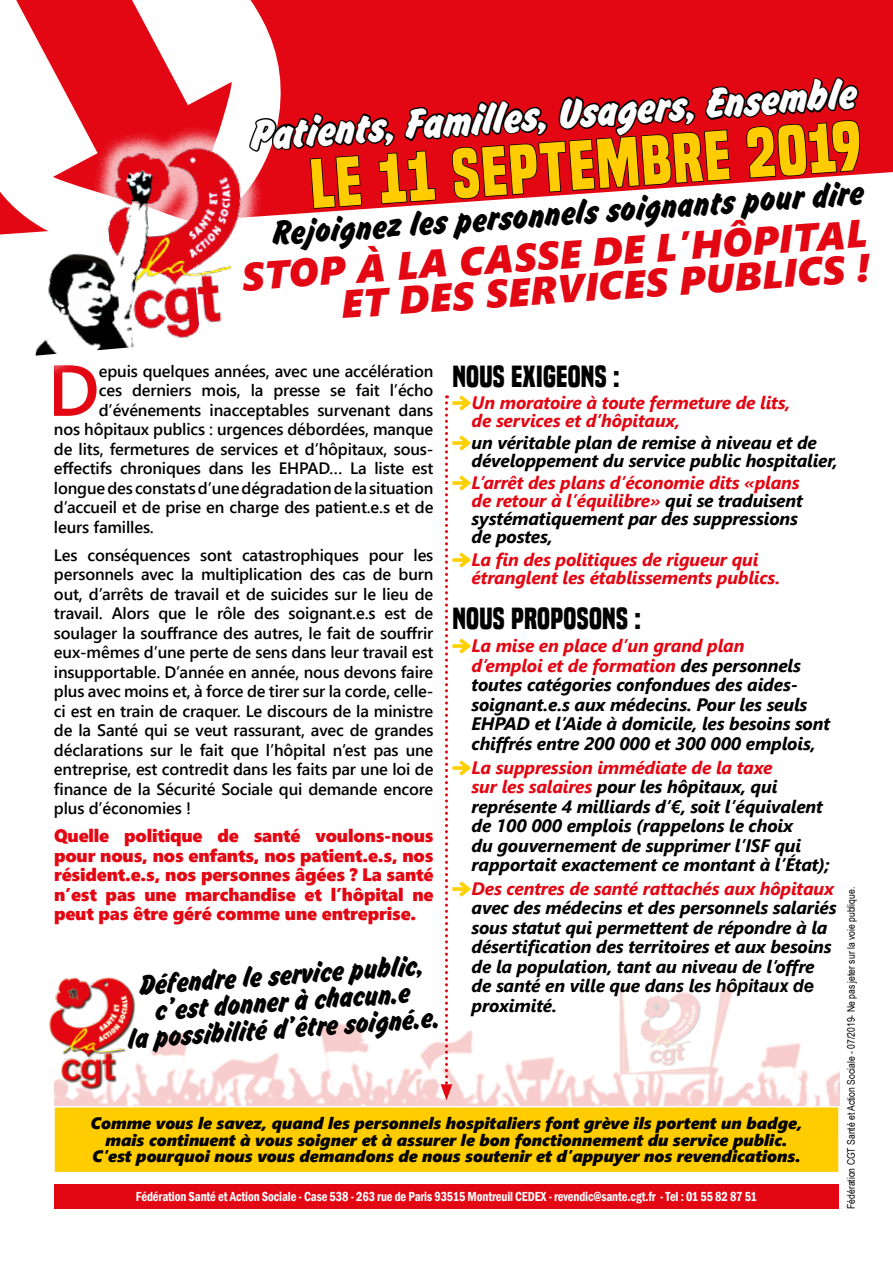
<style>
.page{position:relative;width:893px;height:1263px;background:#fff}
.page>*{position:absolute;margin:0;border:0;box-sizing:border-box;transform-origin:0 0}
.t1{font:600 72.15px "Segoe UI";color:#e30613}
.t2{font:700 64.5px "Built Titling Rg";color:#fc0}
.t3{font:45px "Brush Hand New";color:#fff}
.t4{font:italic 39px/34.5px "Segoe UI Black";color:#e30613;text-align:right}
.t5{font:36px "Brush Hand New";color:#000}
.t6{font:30px/26.7px "Brush Hand New";color:#000;text-align:center}
.t7{font:700 28.5px "Built Titling Rg";letter-spacing:.01em;color:#000}
.t8{font:italic 700 18px/19.5px "Segoe UI";letter-spacing:-.01em;color:#000}
.t9{font:18px/19.5px "Segoe UI Black";letter-spacing:-.01em;color:#e30613;text-align:justify}
.t10{font:italic 700 18px/18px "Segoe UI";letter-spacing:-.01em;color:#e30613}
.t11{font:600 16.5px/19.5px "Segoe UI";letter-spacing:-.01em;color:#000;text-align:justify}
.t12{font:italic 16.5px/16.5px "Segoe UI Black";color:#000;text-align:center}
.t13{font:600 condensed 13.5px "Franklin Gothic";letter-spacing:-.01em;color:#fff;scale:.93 1}
.t14{font:10.5px "Arial Narrow";color:#000}
.s1{font-family:"Arrowstfb";font-weight:400;font-style:normal;color:#ffd000}
.s2{color:#e30613}
.s3{font-family:"Helvetica LT Std"}
</style>
<div class="page">
<img style="left:54px;top:987px;width:785px;height:119px">
<div style="left:54px;top:1184px;width:785px;height:25px;background:#e30613"></div>
<div style="left:285px;top:0;width:608px;height:175px;background:#e30613"></div>
<svg style="left:16px;top:0;width:269px;height:120px;fill:#e30613"></svg>
<svg style="left:0;top:120px;width:223px;height:115px"></svg>
<img style="left:18px;top:138px;width:229px;height:218px">
<svg style="left:247px;top:5px;width:614px;height:213px;background:#cf2731"></svg>
<svg style="left:441px;top:395px;width:11px;height:705px"></svg>
<img style="left:49px;top:977px;width:97px;height:124px">
<div style="left:54px;top:1107px;width:785px;height:65px;background:#fc0"></div>
<div style="left:53px;top:1106px;width:787px;height:67px;border:2px solid #fff"></div>
<h3 class="t3" style="left:249px;top:107px;width:609px;rotate:-4deg">Patients, Familles, Usagers, Ensemble</h3>
<h2 class="t2" style="left:308px;top:146px;width:554px;rotate:-4deg">LE 11 SEPTEMBRE 2019</h2>
<h3 class="t5" style="left:271px;top:211px;width:594px;rotate:-4deg">Rejoignez les personnels soignants pour dire</h3>
<h3 class="t4" style="left:240px;top:257px;width:628px;rotate:-4deg">STOP À LA CASSE DE L’HÔPITAL<br>ET DES SERVICES PUBLICS !</h3>
<h1 class="t1" style="left:48px;top:322px;width:53px">D</h1>
<p class="t11" style="left:99px;top:360px;width:336px">epuis quelques années, avec une accélération</p>
<p class="t11" style="left:99px;top:379px;width:336px">ces derniers mois, la presse se fait l’écho</p>
<p class="t11" style="left:99px;top:399px;width:336px">d’événements inacceptables survenant dans</p>
<p class="t11" style="left:54px;top:418px;width:381px">nos hôpitaux publics : urgences débordées, manque</p>
<p class="t11" style="left:54px;top:438px;width:381px">de lits, fermetures de services et d’hôpitaux, sous-</p>
<p class="t11" style="left:54px;top:457px;width:381px">effectifs chroniques dans les EHPAD… La liste est</p>
<p class="t11" style="left:54px;top:477px;width:381px">longue des constats d’une dégradation de la situation</p>
<p class="t11" style="left:54px;top:496px;width:381px">d’accueil et de prise en charge des patient.e.s et de</p>
<p class="t11" style="left:54px;top:516px;width:101px">leurs familles.</p>
<p class="t11" style="left:54px;top:544px;width:381px">Les conséquences sont catastrophiques pour les personnels avec la multiplication des cas de burn out, d’arrêts de travail et de suicides sur le lieu de travail. Alors que le rôle des soignant.e.s est de soulager la souffrance des autres, le fait de souffrir eux-mêmes d’une perte de sens dans leur travail est insupportable. D’année en année, nous devons faire plus avec moins et, à force de tirer sur la corde, celle&shy;ci est en train de craquer. Le discours de la ministre de la Santé qui se veut rassurant, avec de grandes déclarations sur le fait que l’hôpital n’est pas une entreprise, est contredit dans les faits par une loi de finance de la Sécurité Sociale qui demande encore plus d’économies !</p>
<p class="t9" style="left:54px;top:825px;width:381px">Quelle politique de santé voulons-nous pour nous, nos enfants, nos patient.e.s, nos résident.e.s, nos personnes âgées ? La santé n’est pas une marchandise et l’hôpital ne peut pas être géré comme une entreprise.</p>
<h3 class="t6" style="left:124px;top:972px;width:314px;rotate:-4deg">Défendre le service public, c’est donner à chacun.e<br>la possibilité d’être soigné.e.</h3>
<h3 class="t7" style="left:452px;top:359px;width:169px">NOUS EXIGEONS :</h3>
<p class="t10" style="left:472px;top:391px;width:320px;text-indent:-19px"><span class="s1">X</span>Un moratoire à toute fermeture de lits, de services et d’hôpitaux,</p>
<p class="t8" style="left:472px;top:431px;width:368px;line-height:18px;text-indent:-19px"><span class="s1">X</span>un véritable plan de remise à niveau et de développement du service public hospitalier,</p>
<p class="t8" style="left:472px;top:471px;width:333px;line-height:18px;text-indent:-19px"><span class="s1">X</span><span class="s2">L’arrêt des plans d’économie dits «plans de retour à l’équilibre»</span> qui se traduisent systématiquement par des suppressions de postes,</p>
<p class="t10" style="left:472px;top:547px;width:310px;text-indent:-19px"><span class="s1">X</span>La fin des politiques de rigueur qui étranglent les établissements publics.</p>
<h3 class="t7" style="left:452px;top:601px;width:191px">NOUS PROPOSONS :</h3>
<p class="t8" style="left:472px;top:633px;width:360px;text-indent:-19px"><span class="s1">X</span><span class="s2">La mise en place d’un grand plan<br>d’emploi et de formation</span> des personnels toutes catégories confondues des aides&shy;soignant.e.s aux médecins. Pour les seuls EHPAD et l’Aide à domicile, les besoins sont chiffrés entre 200 000 et 300 000 emplois,</p>
<p class="t8" style="left:472px;top:755px;width:360px;text-indent:-19px"><span class="s1">X</span><span class="s2">La suppression immédiate de la taxe<br>sur les salaires</span> pour les hôpitaux, qui représente 4 milliards d’€, soit l’équivalent de 100 000 emplois (rappelons le choix<br>du gouvernement de supprimer l’ISF qui rapportait exactement ce montant à l’État);</p>
<p class="t8" style="left:472px;top:876px;width:366px;text-indent:-19px"><span class="s1">X</span><span class="s2">Des centres de santé rattachés aux hôpitaux </span>avec des médecins et des personnels salariés sous statut qui permettent de répondre à la désertification des territoires et aux besoins de la population, tant au niveau de l’offre de santé en ville que dans les <span class="s3">hôpitaux de </span>proximité.</p>
<p class="t12" style="left:91px;top:1114px;width:713px">Comme vous le savez, quand les personnels hospitaliers font grève ils portent un badge, mais continuent à vous soigner et à assurer le bon fonctionnement du service public.<br>C’est pourquoi nous vous demandons de nous soutenir et d’appuyer nos revendications.</p>
<p class="t13" style="left:136px;top:1188px;width:669px">Fédération Santé et Action Sociale - Case 538 - 263 rue de Paris 93515 Montreuil CEDEX - revendic@sante.cgt.fr - Tel : 01 55 82 87 51</p>
<p class="t14" style="left:843px;top:1209px;width:323px;rotate:-90deg">Fédération CGT Santé et Action Sociale - 07/2019- Ne pas jeter sur la voie publique.</p>
</div>
